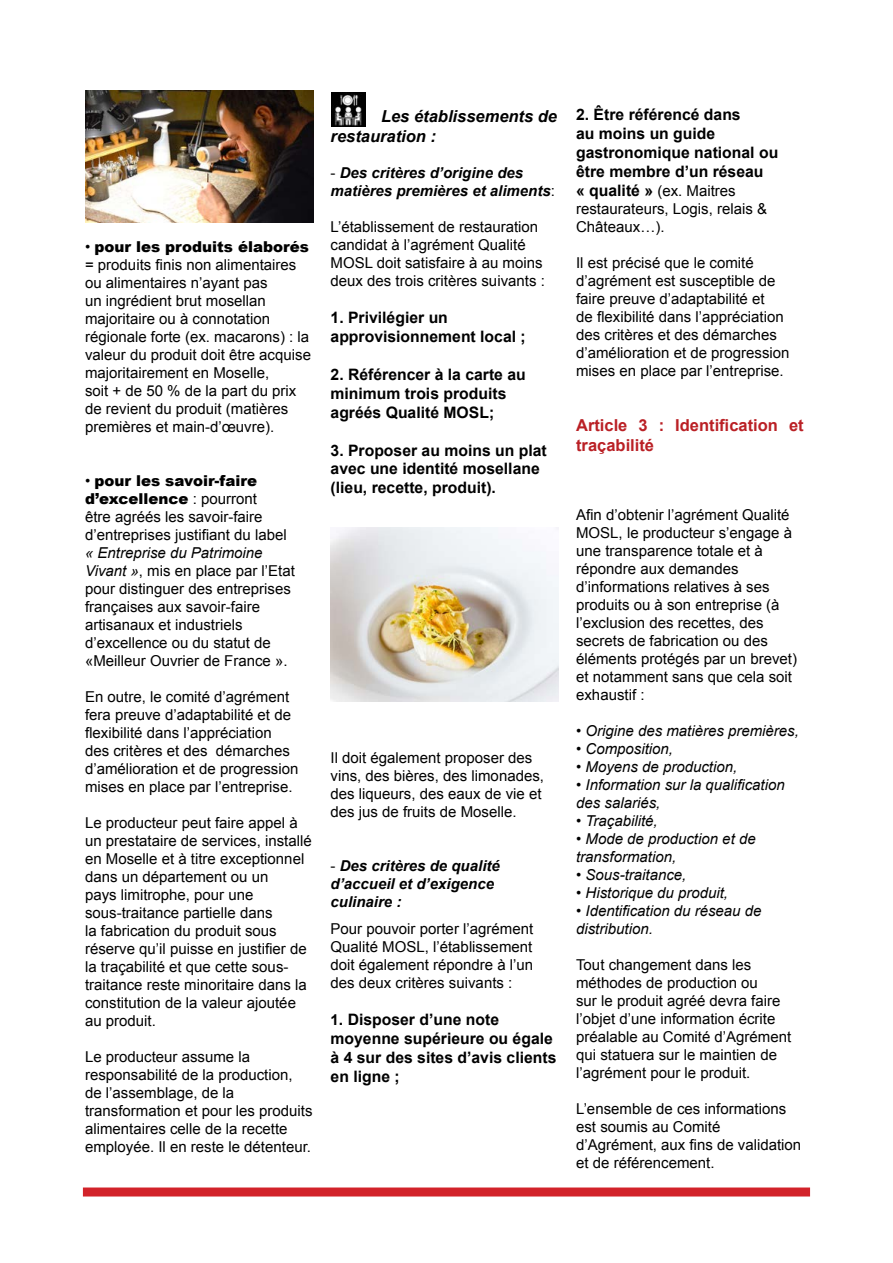
<style>
.page{position:relative;width:893px;height:1263px;background:#fff}
.page>*{position:absolute;margin:0;border:0;box-sizing:border-box;transform-origin:0 0}
.t1{font:700 16.5px/19.8px "Arial";color:#ba2025}
.t2{font:italic 700 16.5px/19.8px "Arial";color:#000}
.t3{font:700 15.75px/18.9px "Arial";color:#000}
.t4{font:15px/18px "Arial";color:#000}
.t5{font:italic 15px/18px "Arial";color:#000}
.t6{font:italic 700 15px/18px "Arial";color:#000}
.s1{font-weight:900}
.s2{font-style:italic}
.s3{font-weight:400;font-style:normal}
.s4{font-size:15px}
.s5{font-weight:700;font-size:15.75px}
</style>
<div class="page">
<img style="left:330px;top:527px;width:229px;height:174px">
<div style="left:83px;top:1187px;width:727px;height:9px;background:#d2232a"></div>
<img style="left:331px;top:93px;width:34px;height:34px">
<img style="left:85px;top:91px;width:228px;height:132px">
<p class="t4" style="left:85px;top:237px;width:227px">• <span class="s1">pour les produits élaborés </span>= produits finis non alimentaires ou alimentaires n’ayant pas<br>un ingrédient brut mosellan majoritaire ou à connotation régionale forte (ex. macarons) : la valeur du produit doit être acquise majoritairement en Moselle,<br>soit + de 50 % de la part du prix de revient du produit (matières premières et main-d’œuvre).</p>
<p class="t4" style="left:85px;top:471px;width:203px">• <span class="s1">pour les savoir-faire d’excellence</span> : pourront<br>être agréés les savoir-faire d’entreprises justifiant du label</p>
<p class="t4" style="left:85px;top:543px;width:211px"><span class="s2">« Entreprise du Patrimoine<br>Vivant »</span>, mis en place par l’Etat pour distinguer des entreprises françaises aux savoir-faire artisanaux et industriels d’excellence ou du statut de «Meilleur Ouvrier de France ».</p>
<p class="t4" style="left:85px;top:687px;width:215px">En outre, le comité d’agrément fera preuve d’adaptabilité et de flexibilité dans l’appréciation des critères et des démarches d’amélioration et de progression mises en place par l’entreprise.</p>
<p class="t4" style="left:85px;top:813px;width:228px">Le producteur peut faire appel à un prestataire de services, installé en Moselle et à titre exceptionnel dans un département ou un<br>pays limitrophe, pour une sous-traitance partielle dans<br>la fabrication du produit sous réserve qu’il puisse en justifier de la traçabilité et que cette sous&shy;traitance reste minoritaire dans la constitution de la valeur ajoutée au produit.</p>
<p class="t4" style="left:85px;top:1047px;width:229px">Le producteur assume la responsabilité de la production, de l’assemblage, de la transformation et pour les produits alimentaires celle de la recette employée. Il en reste le détenteur.</p>
<p class="t2" style="left:331px;top:107px;width:228px;text-indent:50px">Les établissements de restauration :</p>
<p class="t6" style="left:331px;top:164px;width:226px"><span class="s3">-</span> Des critères d’origine des matières premières et aliments<span class="s3">:</span></p>
<p class="t4" style="left:331px;top:218px;width:216px">L’établissement de restauration candidat à l’agrément Qualité<br>MOSL doit satisfaire à au moins deux des trois critères suivants :</p>
<p class="t3" style="left:331px;top:308px;width:197px">1. Privilégier un approvisionnement local ;</p>
<p class="t3" style="left:331px;top:365px;width:197px">2. Référencer à la carte au minimum trois produits agréés Qualité MOSL;</p>
<p class="t3" style="left:331px;top:441px;width:218px">3. Proposer au moins un plat avec une identité mosellane (lieu, recette, produit).</p>
<p class="t4" style="left:331px;top:749px;width:215px">Il doit également proposer des vins, des bières, des limonades, des liqueurs, des eaux de vie et des jus de fruits de Moselle.</p>
<p class="t6" style="left:331px;top:857px;width:171px"><span class="s3">-</span> Des critères de qualité d’accueil et d’exigence culinaire :</p>
<p class="t4" style="left:331px;top:920px;width:204px;text-align:justify">Pour pouvoir porter l’agrément Qualité MOSL, l’établissement doit également répondre à l’un des deux critères suivants :</p>
<p class="t3" style="left:331px;top:1010px;width:227px"><span class="s4">1</span>. Disposer d’une note moyenne supérieure ou égale à 4 sur des sites d’avis clients en ligne ;</p>
<p class="t3" style="left:576px;top:106px;width:204px">2. Être référencé dans<br>au moins un guide gastronomique national ou être membre d’un réseau</p>
<p class="t4" style="left:576px;top:182px;width:192px"><span class="s5">« qualité »</span> (ex. Maitres restaurateurs, Logis, relais &amp;<br>Châteaux…).</p>
<p class="t4" style="left:576px;top:254px;width:215px">Il est précisé que le comité d’agrément est susceptible de faire preuve d’adaptabilité et<br>de flexibilité dans l’appréciation des critères et des démarches d’amélioration et de progression mises en place par l’entreprise.</p>
<p class="t1" style="left:576px;top:415px;width:229px">Article 3 : Identification et traçabilité</p>
<p class="t4" style="left:576px;top:506px;width:222px">Afin d’obtenir l’agrément Qualité<br>MOSL, le producteur s’engage à une transparence totale et à répondre aux demandes d’informations relatives à ses produits ou à son entreprise (à l’exclusion des recettes, des secrets de fabrication ou des éléments protégés par un brevet) et notamment sans que cela soit exhaustif :</p>
<p class="t5" style="left:576px;top:722px;width:224px">• Origine des matières premières,</p>
<p class="t5" style="left:576px;top:740px;width:98px">• Composition,</p>
<p class="t5" style="left:576px;top:758px;width:163px">• Moyens de production,</p>
<p class="t5" style="left:576px;top:776px;width:210px">• Information sur la qualification des salariés,</p>
<p class="t5" style="left:576px;top:812px;width:83px">• Traçabilité,</p>
<p class="t5" style="left:576px;top:830px;width:181px">• Mode de production et de transformation,</p>
<p class="t5" style="left:576px;top:866px;width:112px">• Sous-traitance,</p>
<p class="t5" style="left:576px;top:884px;width:153px">• Historique du produit,</p>
<p class="t5" style="left:576px;top:902px;width:187px">• Identification du réseau de distribution.</p>
<p class="t4" style="left:576px;top:956px;width:217px">Tout changement dans les méthodes de production ou<br>sur le produit agréé devra faire l’objet d’une information écrite préalable au Comité d’Agrément qui statuera sur le maintien de l’agrément pour le produit.</p>
<p class="t4" style="left:576px;top:1100px;width:227px">L’ensemble de ces informations est soumis au Comité d’Agrément, aux fins de validation et de référencement.</p>
</div>
